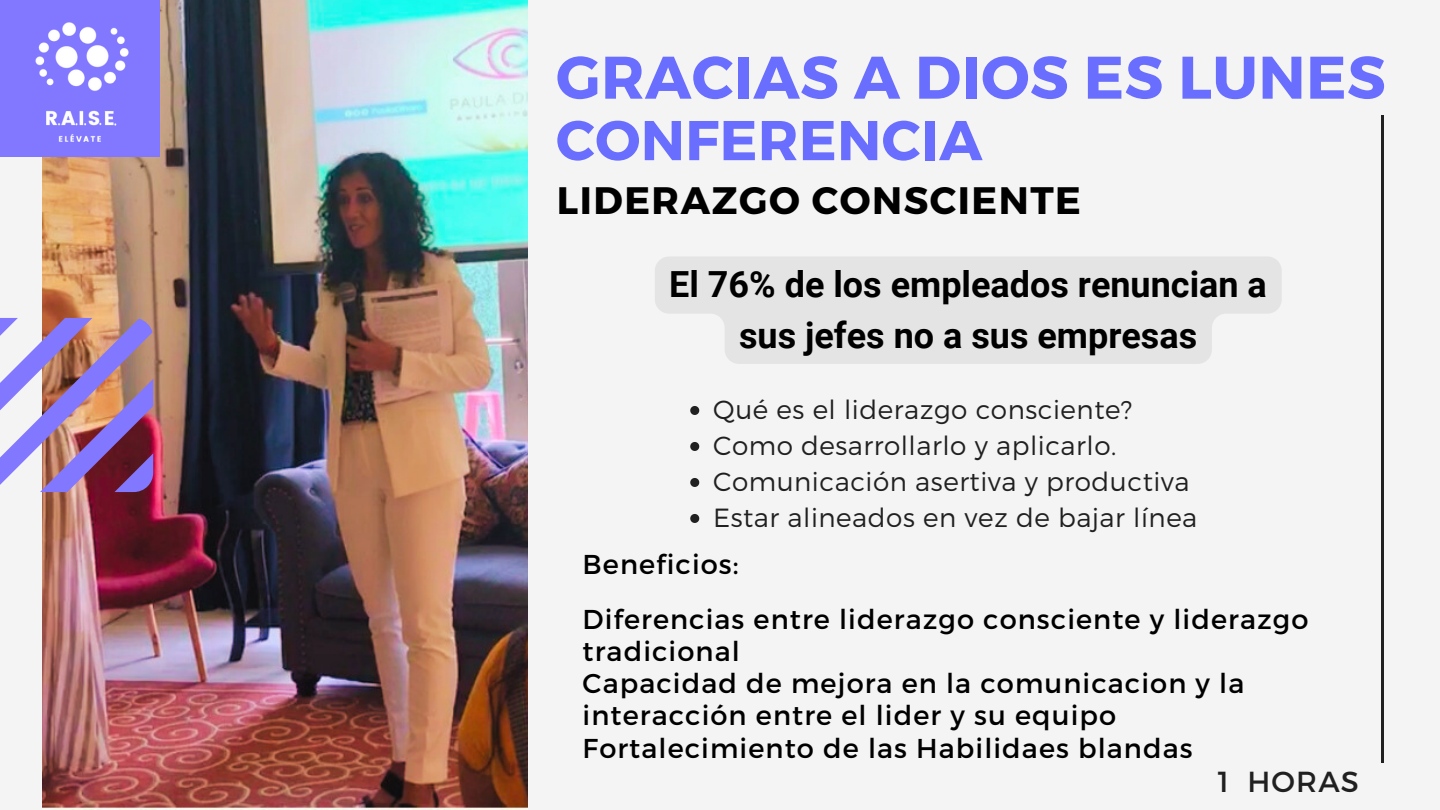
<style>
.page{position:relative;width:1440px;height:810px;background:#f4f4f4}
.page>*{position:absolute;margin:0;border:0;box-sizing:border-box;transform-origin:0 0}
.t1{font:700 60px "Montserrat";letter-spacing:.01em;color:#696eff}
.t2{font:700 56px "Montserrat";letter-spacing:.01em;color:#696eff}
.t3{font:700 38.2px "Montserrat";letter-spacing:.04em;color:#000}
.t4{font:700 36px/50.2px "Roboto";color:#000;text-align:center}
.t5{font:29px "Montserrat";letter-spacing:.04em;color:#202020}
.t6{font:27.2px/32.2px "Montserrat";letter-spacing:.04em;color:#000}
.t7{font:300 26.2px "Montserrat";letter-spacing:.02em;color:#202020}
</style>
<div class="page">
<img style="left:43px;top:0;width:485px;height:810px">
<img style="left:0;top:318px;width:153px;height:174px">
<div style="left:0;top:0;width:160px;height:157px;background:#8178ff"></div>
<hr style="left:1381px;top:116px;width:3px;height:648px;background:#202020">
<img style="left:35px;top:22px;width:94px;height:120px">
<svg style="left:690px;top:406px;width:9px;height:9px"></svg>
<svg style="left:690px;top:442px;width:9px;height:9px"></svg>
<svg style="left:690px;top:478px;width:9px;height:9px"></svg>
<svg style="left:690px;top:514px;width:9px;height:9px"></svg>
<svg style="left:655px;top:257px;width:627px;height:107px;background:#e4e5e4"></svg>
<p class="t1" style="left:556px;top:38px;width:831px">GRACIAS A DIOS ES LUNES</p>
<p class="t2" style="left:556px;top:104px;width:428px">CONFERENCIA</p>
<p class="t3" style="left:557px;top:176px;width:526px">LIDERAZGO CONSCIENTE</p>
<p class="t4" style="left:669px;top:260px;width:599px">El 76% de los empleados renuncian a sus jefes no a sus empresas</p>
<p class="t7" style="left:713px;top:392px;width:421px">Qué es el liderazgo consciente?</p>
<h1 class="t7" style="left:713px;top:428px;width:405px">Como desarrollarlo y aplicarlo.</h1>
<h2 class="t7" style="left:713px;top:464px;width:478px">Comunicación asertiva y productiva</h2>
<h3 class="t7" style="left:713px;top:500px;width:486px">Estar alineados en vez de bajar línea</h3>
<p class="t6" style="left:583px;top:547px;width:158px">Beneficios:</p>
<p class="t6" style="left:583px;top:601px;width:727px">Diferencias entre liderazgo consciente y liderazgo tradicional</p>
<p class="t6" style="left:583px;top:666px;width:663px">Capacidad de mejora en la comunicacion y la interacción entre el lider y su equipo</p>
<p class="t6" style="left:583px;top:730px;width:612px">Fortalecimiento de las Habilidaes blandas</p>
<p class="t5" style="left:1218px;top:763px;width:143px">1 HORAS</p>
</div>
